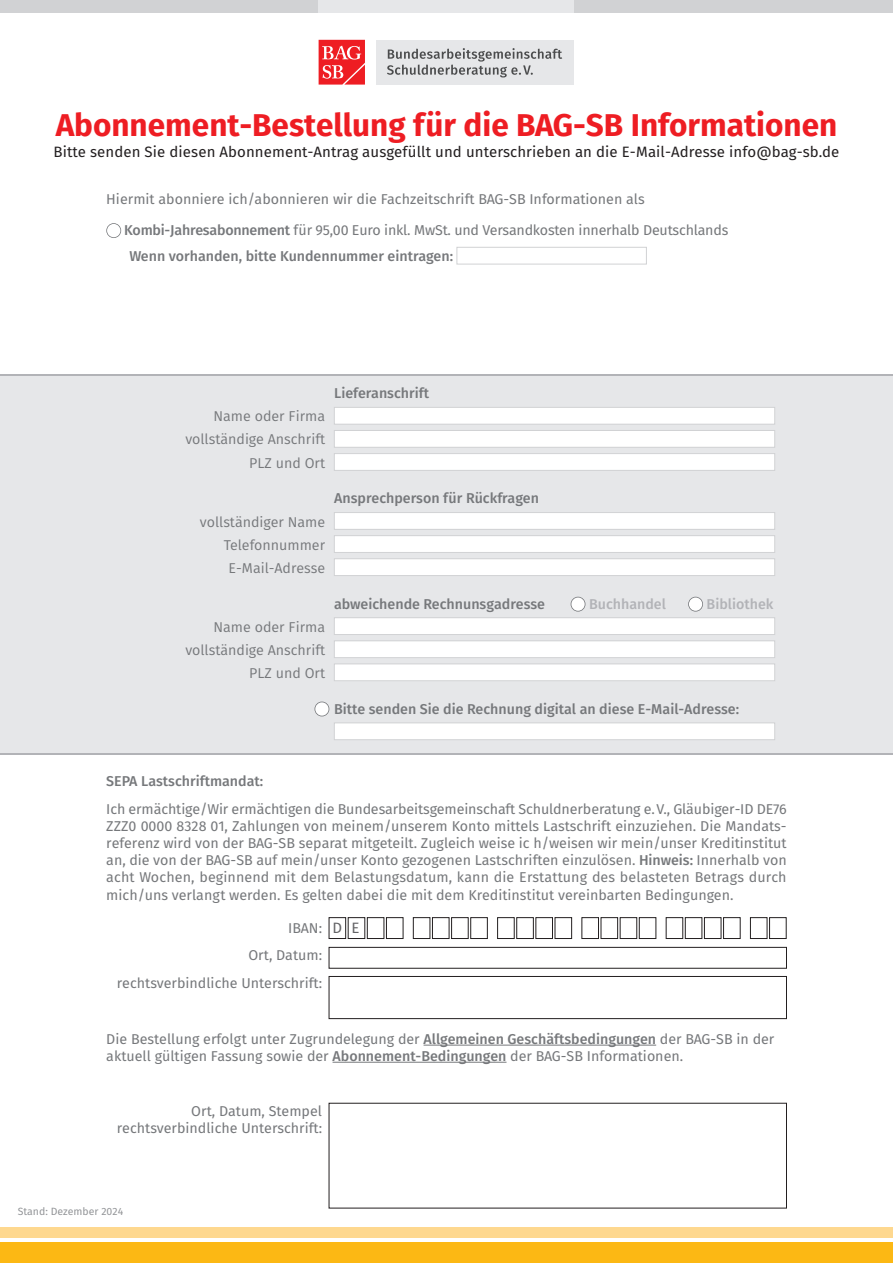
<style>
.page{position:relative;width:893px;height:1263px;background:#fff}
.page>*{position:absolute;margin:0;border:0;box-sizing:border-box;transform-origin:0 0}
.t1{font:700 31.5px "Fira Sans";color:#ee1d23}
.t2{font:15px "Fira Sans";letter-spacing:.005em;color:#231f20}
.t3{font:15px "Fira Sans";color:#636366}
.t4{font:14.25px/17.1px "Fira Sans";color:#76787b;text-align:justify}
.t5{font:500 14.25px "Fira Sans";color:#76787b}
.t6{font:14.25px "Fira Sans";color:#76787b}
.t7{font:500 14.25px "Fira Sans";color:#b2b3b7}
.t8{font:10.5px "Fira Sans";color:#939598}
.s1{font-weight:500}
</style>
<div class="page">
<div style="left:0;top:374px;width:893px;height:380px;background:#e6e7e9"></div>
<hr style="left:0;top:374px;width:893px;height:2px;background:#b2b3b7">
<hr style="left:0;top:753px;width:893px;height:2px;background:#b2b3b7">
<hr style="left:424px;top:1045px;width:232px;height:1px;background:#76787b">
<hr style="left:333px;top:1062px;width:173px;height:1px;background:#76787b">
<div style="left:334px;top:408px;width:440px;height:16px;background:#fff"></div>
<div style="left:334px;top:407px;width:441px;height:17px;border:1px solid #d1d2d4"></div>
<div style="left:334px;top:431px;width:440px;height:16px;background:#fff"></div>
<div style="left:334px;top:430px;width:441px;height:17px;border:1px solid #d1d2d4"></div>
<div style="left:334px;top:454px;width:440px;height:16px;background:#fff"></div>
<div style="left:334px;top:453px;width:441px;height:18px;border:1px solid #d1d2d4"></div>
<div style="left:334px;top:513px;width:440px;height:16px;background:#fff"></div>
<div style="left:334px;top:512px;width:441px;height:17px;border:1px solid #d1d2d4"></div>
<div style="left:334px;top:536px;width:440px;height:16px;background:#fff"></div>
<div style="left:334px;top:535px;width:441px;height:18px;border:1px solid #d1d2d4"></div>
<div style="left:334px;top:559px;width:440px;height:16px;background:#fff"></div>
<div style="left:334px;top:559px;width:441px;height:17px;border:1px solid #d1d2d4"></div>
<div style="left:334px;top:618px;width:440px;height:16px;background:#fff"></div>
<div style="left:334px;top:617px;width:441px;height:18px;border:1px solid #d1d2d4"></div>
<div style="left:334px;top:641px;width:440px;height:16px;background:#fff"></div>
<div style="left:334px;top:641px;width:441px;height:17px;border:1px solid #d1d2d4"></div>
<div style="left:334px;top:664px;width:440px;height:16px;background:#fff"></div>
<div style="left:334px;top:664px;width:441px;height:17px;border:1px solid #d1d2d4"></div>
<div style="left:334px;top:723px;width:440px;height:16px;background:#fff"></div>
<div style="left:334px;top:723px;width:441px;height:17px;border:1px solid #d1d2d4"></div>
<div style="left:571px;top:597px;width:14px;height:14px;background:#fff;border-radius:50%"></div>
<div style="left:571px;top:597px;width:14px;height:15px;border:2px solid #76787b;border-radius:50%"></div>
<div style="left:689px;top:597px;width:13px;height:14px;background:#fff;border-radius:50%"></div>
<div style="left:688px;top:597px;width:15px;height:15px;border:2px solid #76787b;border-radius:50%"></div>
<div style="left:106px;top:223px;width:15px;height:15px;border:2px solid #76787b;border-radius:50%"></div>
<div style="left:457px;top:247px;width:190px;height:17px;border:1px solid #d1d2d4"></div>
<div style="left:315px;top:702px;width:14px;height:14px;background:#fff;border-radius:50%"></div>
<div style="left:314px;top:701px;width:15px;height:15px;border:2px solid #76787b;border-radius:50%"></div>
<div style="left:329px;top:1103px;width:458px;height:105px;border:1px solid #231f20"></div>
<div style="left:413px;top:917px;width:17px;height:22px;border:1px solid #231f20"></div>
<div style="left:432px;top:917px;width:17px;height:22px;border:1px solid #231f20"></div>
<div style="left:451px;top:917px;width:17px;height:22px;border:1px solid #231f20"></div>
<div style="left:470px;top:917px;width:18px;height:22px;border:1px solid #231f20"></div>
<div style="left:497px;top:917px;width:17px;height:22px;border:1px solid #231f20"></div>
<div style="left:516px;top:917px;width:18px;height:22px;border:1px solid #231f20"></div>
<div style="left:536px;top:917px;width:17px;height:22px;border:1px solid #231f20"></div>
<div style="left:555px;top:917px;width:17px;height:22px;border:1px solid #231f20"></div>
<div style="left:582px;top:917px;width:17px;height:22px;border:1px solid #231f20"></div>
<div style="left:601px;top:917px;width:17px;height:22px;border:1px solid #231f20"></div>
<div style="left:620px;top:917px;width:17px;height:22px;border:1px solid #231f20"></div>
<div style="left:639px;top:917px;width:17px;height:22px;border:1px solid #231f20"></div>
<div style="left:666px;top:917px;width:17px;height:22px;border:1px solid #231f20"></div>
<div style="left:685px;top:917px;width:17px;height:22px;border:1px solid #231f20"></div>
<div style="left:704px;top:917px;width:17px;height:22px;border:1px solid #231f20"></div>
<div style="left:723px;top:917px;width:17px;height:22px;border:1px solid #231f20"></div>
<div style="left:750px;top:917px;width:17px;height:22px;border:1px solid #231f20"></div>
<div style="left:769px;top:917px;width:17px;height:22px;border:1px solid #231f20"></div>
<div style="left:329px;top:917px;width:17px;height:22px;border:1px solid #231f20"></div>
<div style="left:348px;top:917px;width:17px;height:22px;border:1px solid #231f20"></div>
<div style="left:367px;top:917px;width:17px;height:22px;border:1px solid #231f20"></div>
<div style="left:386px;top:917px;width:17px;height:22px;border:1px solid #231f20"></div>
<div style="left:329px;top:947px;width:458px;height:21px;border:1px solid #231f20"></div>
<div style="left:329px;top:976px;width:458px;height:43px;border:1px solid #231f20"></div>
<div style="left:0;top:1243px;width:893px;height:20px;background:#fcb814"></div>
<div style="left:0;top:1227px;width:893px;height:11px;background:#fed88f"></div>
<div style="left:377px;top:40px;width:197px;height:44px;background:#e6e7e9"></div>
<svg style="left:387px;top:48px;width:175px;height:29px"></svg>
<svg style="left:319px;top:40px;width:46px;height:44px;background:#f04348"></svg>
<div style="left:0;top:0;width:893px;height:13px;background:#d1d2d4"></div>
<div style="left:319px;top:0;width:255px;height:13px;background:#e6e7e9"></div>
<p class="t1" style="left:56px;top:112px;width:783px">Abonnement-Bestellung für die BAG-SB Informationen</p>
<p class="t2" style="left:54px;top:146px;width:787px">Bitte senden Sie diesen Abonnement-Antrag ausgefüllt und unterschrieben an die E-Mail-Adresse info@bag-sb.de</p>
<p class="t4" style="left:106px;top:191px;width:540px">Hiermit abonniere ich/abonnieren wir die Fachzeitschrift BAG-SB Informationen als</p>
<p class="t4" style="left:124px;top:223px;width:606px"><span class="s1">Kombi-Jahresabonnement</span> für 95,00 Euro inkl. MwSt. und Versandkosten innerhalb Deutschlands</p>
<p class="t5" style="left:129px;top:250px;width:325px">Wenn vorhanden, bitte Kundennummer eintragen:</p>
<p class="t6" style="left:214px;top:411px;width:113px">Name oder Firma</p>
<p class="t6" style="left:185px;top:434px;width:141px">vollständige Anschrift</p>
<p class="t6" style="left:249px;top:457px;width:77px">PLZ und Ort</p>
<p class="t5" style="left:334px;top:387px;width:96px">Lieferanschrift</p>
<p class="t6" style="left:200px;top:516px;width:127px">vollständiger Name</p>
<p class="t6" style="left:224px;top:539px;width:103px">Telefonnummer</p>
<p class="t6" style="left:228px;top:562px;width:98px">E-Mail-Adresse</p>
<p class="t5" style="left:334px;top:493px;width:206px">Ansprechperson für Rückfragen</p>
<p class="t6" style="left:214px;top:621px;width:113px">Name oder Firma</p>
<p class="t6" style="left:185px;top:644px;width:141px">vollständige Anschrift</p>
<p class="t6" style="left:249px;top:667px;width:77px">PLZ und Ort</p>
<p class="t5" style="left:334px;top:598px;width:212px">abweichende Rechnunsgadresse</p>
<p class="t7" style="left:589px;top:598px;width:78px">Buchhandel</p>
<p class="t7" style="left:707px;top:598px;width:68px">Bibliothek</p>
<p class="t5" style="left:334px;top:703px;width:407px">Bitte senden Sie die Rechnung digital an diese E-Mail-Adresse:</p>
<p class="t5" style="left:106px;top:775px;width:158px">SEPA Lastschriftmandat:</p>
<p class="t4" style="left:106px;top:802px;width:682px">Ich ermächtige/Wir ermächtigen die Bundesarbeitsgemeinschaft Schuldnerberatung e. V., Gläubiger-ID DE76<br>ZZZ0 0000 8328 01, Zahlungen von meinem/unserem Konto mittels Lastschrift einzuziehen. Die Mandats&shy;referenz wird von der BAG-SB separat mitgeteilt. Zugleich weise ic h/weisen wir mein/unser Kreditinstitut an, die von der BAG-SB auf mein/unser Konto gezogenen Lastschriften einzulösen. <span class="s1">Hinweis:</span> Innerhalb von acht Wochen, beginnend mit dem Belastungsdatum, kann die Erstattung des belasteten Betrags durch mich/uns verlangt werden. Es gelten dabei die mit dem Kreditinstitut vereinbarten Bedingungen.</p>
<p class="t4" style="left:288px;top:920px;width:35px">IBAN:</p>
<p class="t4" style="left:248px;top:948px;width:75px">Ort, Datum:</p>
<p class="t4" style="left:117px;top:976px;width:207px">rechtsverbindliche Unterschrift:</p>
<p class="t3" style="left:333px;top:921px;width:28px">D E</p>
<p class="t4" style="left:106px;top:1031px;width:670px">Die Bestellung erfolgt unter Zugrundelegung der <span class="s1">Allgemeinen Geschäftsbedingungen</span> der BAG-SB in der aktuell gültigen Fassung sowie der <span class="s1">Abonnement-Bedingungen</span> der BAG-SB Informationen.</p>
<p class="t4" style="left:117px;top:1104px;width:207px;text-align:right">Ort, Datum, Stempel rechtsverbindliche Unterschrift:</p>
<p class="t8" style="left:18px;top:1207px;width:107px">Stand: Dezember 2024</p>
</div>
